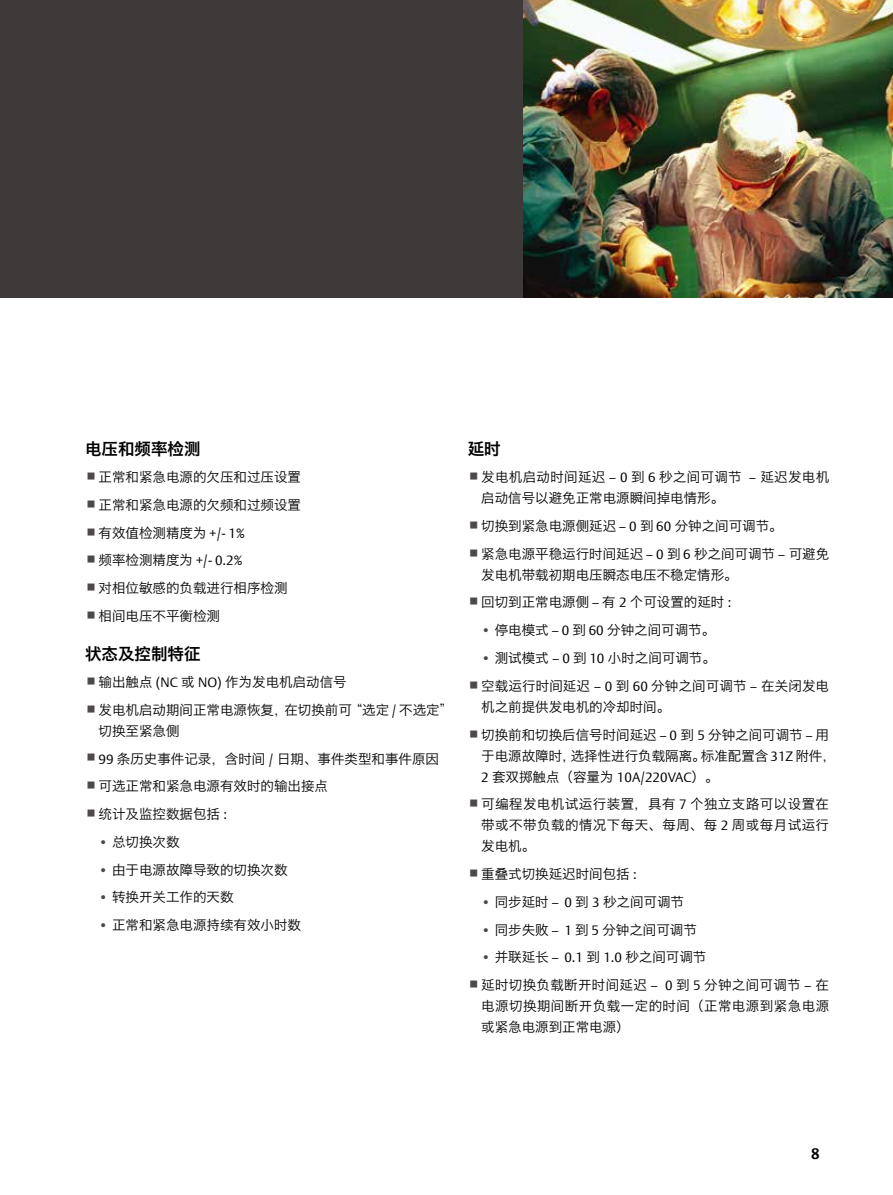
<style>
.page{position:relative;width:893px;height:1195px;background:#fff}
.page>*{position:absolute;margin:0;border:0;box-sizing:border-box;transform-origin:0 0}
.t1{font:16.5px "Hiragino Sans GB W6";color:#000}
.t2{font:700 15px "DTL Argo T";color:#000}
.t3{font:13.5px/27.8px "Hiragino Sans GB W3";color:#000}
.t4{font:13.5px/21px "Hiragino Sans GB W3";letter-spacing:.025em;color:#000}
.t5{font:13.5px/21px "Hiragino Sans GB W3";letter-spacing:.035em;color:#000}
.t6{font:13.5px "DTL Argo T Light";color:#000}
.s1{font-family:"DTL Argo T Light"}
.s2{font-family:"DTL Argo T Light";color:#4c4948}
.s3{font-family:"Hiragino Sans GB W3"}
</style>
<div class="page">
<div style="left:0;top:0;width:893px;height:298px;background:#3e3a39"></div>
<img style="left:523px;top:0;width:370px;height:298px">
<p class="t1" style="left:85px;top:438px;width:117px">电压和频率检测</p>
<p class="t3" style="left:99px;top:463px;width:204px">正常和紧急电源的欠压和过压设置正常和紧急电源的欠频和过频设置有效值检测精度为 <span class="s1">+/- 1%<br></span>频率检测精度为 <span class="s1">+/- 0.2%<br></span>对相位敏感的负载进行相序检测相间电压不平衡检测</p>
<p class="t1" style="left:85px;top:642px;width:117px">状态及控制特征</p>
<p class="t3" style="left:99px;top:668px;width:356px">输出触点 <span class="s1">(NC</span> 或 <span class="s1">NO)</span> 作为发电机启动信号<br>发电机启动期间正常电源恢复，在切换前可“选定 <span class="s1">/</span> 不选定”</p>
<p class="t3" style="left:99px;top:716px;width:342px">切换至紧急侧<br><span class="s1">99</span> 条历史事件记录，含时间 <span class="s1">/</span> 日期、事件类型和事件原因可选正常和紧急电源有效时的输出接点<br>统计及监控数据包括 <span class="s1">:</span></p>
<p class="t3" style="left:99px;top:827px;width:82px"><span class="s2">•</span> 总切换次数</p>
<p class="t3" style="left:99px;top:855px;width:190px"><span class="s2">•</span> 由于电源故障导致的切换次数</p>
<p class="t3" style="left:99px;top:883px;width:136px"><span class="s2">•</span> 转换开关工作的天数</p>
<p class="t3" style="left:99px;top:911px;width:204px"><span class="s2">•</span> 正常和紧急电源持续有效小时数</p>
<p class="t1" style="left:468px;top:438px;width:34px">延时</p>
<p class="t4" style="left:481px;top:466px;width:349px">发电机启动时间延迟 <span class="s1">– 0</span> 到 <span class="s1">6</span> 秒之间可调节 <span class="s1">–</span> 延迟发电机启动信号以避免正常电源瞬间掉电情形。</p>
<p class="t3" style="left:481px;top:512px;width:349px">切换到紧急电源侧延迟 <span class="s1">– 0</span> 到 <span class="s1">60</span> 分钟之间可调节。<br>紧急电源平稳运行时间延迟 <span class="s1">– 0</span> 到 <span class="s1">6</span> 秒之间可调节 <span class="s1">–</span> 可避免</p>
<p class="t3" style="left:481px;top:560px;width:258px">发电机带载初期电压瞬态电压不稳定情形。回切到正常电源侧 <span class="s1">–</span> 有 <span class="s1">2</span> 个可设置的延时 <span class="s1">:</span></p>
<p class="t3" style="left:481px;top:616px;width:235px"><span class="s2">•</span> 停电模式 <span class="s1">– 0</span> 到 <span class="s1">60</span> 分钟之间可调节。</p>
<p class="t3" style="left:481px;top:644px;width:349px"><span class="s2">•</span> 测试模式 <span class="s1">– 0</span> 到 <span class="s1">10</span> 小时之间可调节。<br>空载运行时间延迟 <span class="s1">– 0</span> 到 <span class="s1">60</span> 分钟之间可调节 <span class="s1">–</span> 在关闭发电</p>
<p class="t3" style="left:481px;top:692px;width:349px">机之前提供发电机的冷却时间。<br>切换前和切换后信号时间延迟 <span class="s1">– 0</span> 到 <span class="s1">5</span> 分钟之间可调节 <span class="s1">–</span> 用</p>
<p class="t3" style="left:481px;top:741px;width:356px">于电源故障时，选择性进行负载隔离。标准配置含 <span class="s1">31Z</span> 附件，</p>
<p class="t6" style="left:481px;top:769px;width:239px">2 <span class="s3">套双掷触点（容量为</span> 10A/220VAC<span class="s3">）。</span></p>
<p class="t3" style="left:481px;top:793px;width:349px;line-height:21px;text-align:justify">可编程发电机试运行装置，具有 <span class="s1">7</span> 个独立支路可以设置在带或不带负载的情况下每天、每周、每 <span class="s1">2</span> 周或每月试运行发电机。</p>
<p class="t3" style="left:481px;top:860px;width:157px">重叠式切换延迟时间包括 <span class="s1">:</span></p>
<p class="t3" style="left:481px;top:888px;width:204px"><span class="s2">•</span> 同步延时 <span class="s1">– 0</span> 到 <span class="s1">3</span> 秒之间可调节</p>
<p class="t3" style="left:481px;top:915px;width:217px"><span class="s2">•</span> 同步失败 <span class="s1">– 1</span> 到 <span class="s1">5</span> 分钟之间可调节</p>
<p class="t4" style="left:481px;top:943px;width:349px;line-height:27.8px"><span class="s2">•</span> 并联延长 <span class="s1">– 0.1</span> 到 <span class="s1">1.0</span> 秒之间可调节<br>延时切换负载断开时间延迟 <span class="s1">– 0</span> 到 <span class="s1">5</span> 分钟之间可调节 <span class="s1">–</span> 在</p>
<p class="t5" style="left:481px;top:995px;width:349px">电源切换期间断开负载一定的时间（正常电源到紧急电源或紧急电源到正常电源）</p>
<p class="t2" style="left:811px;top:1144px;width:10px">8</p>
</div>
